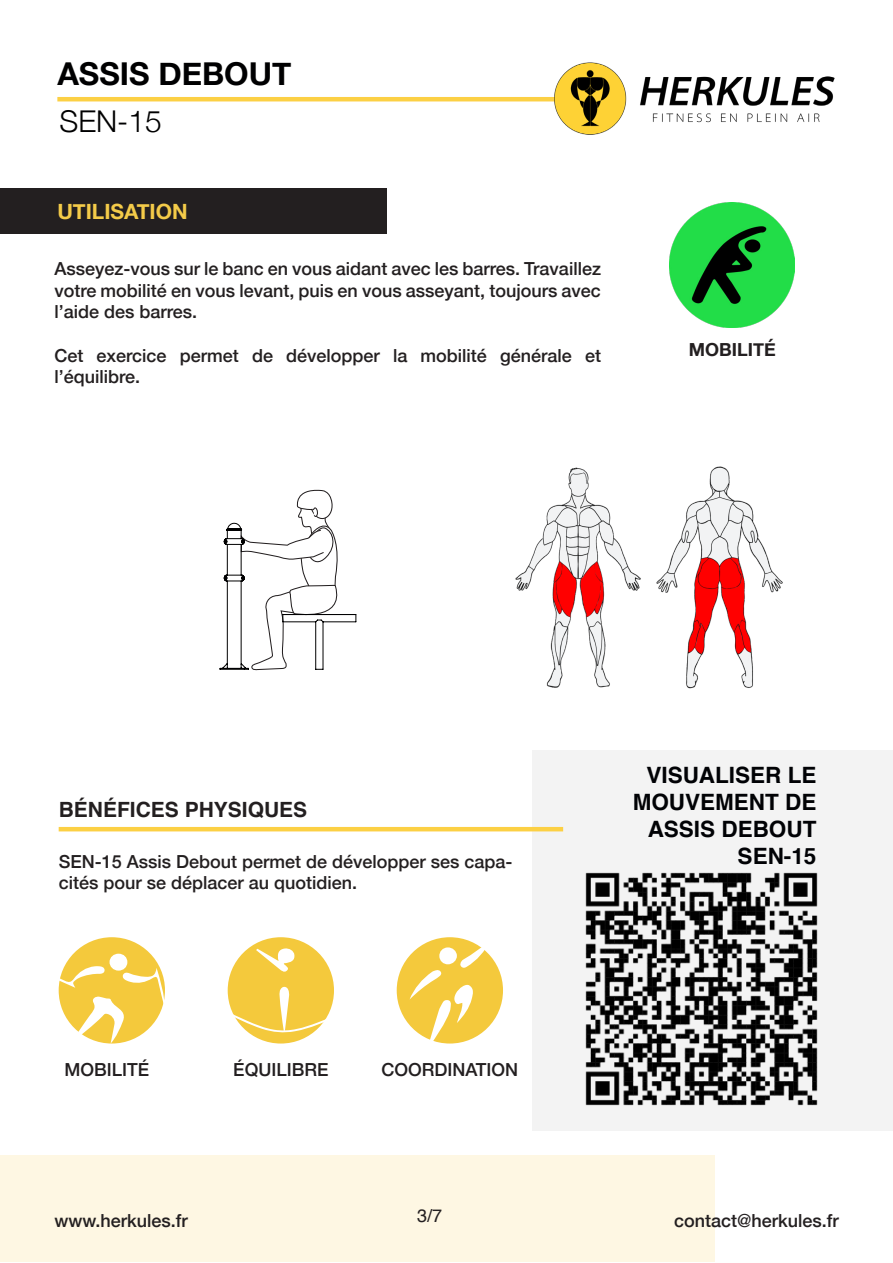
<style>
.page{position:relative;width:893px;height:1263px;background:#fff}
.page>*{position:absolute;margin:0;border:0;box-sizing:border-box;transform-origin:0 0}
.t1{font:700 31.5px "Helvetica Neue";color:#000001}
.t2{font:300 30px "Helvetica Neue";color:#000001}
.t3{font:700 22.5px "Helvetica";color:#010205}
.t4{font:700 21px "Helvetica";color:#231f20}
.t5{font:700 21px "Helvetica Neue";color:#f4cb49}
.t6{font:500 18px/21.6px "Helvetica Neue";color:#231f20}
.t7{font:700 18px "Helvetica Neue";color:#231f20}
.t8{font:18px "Helvetica";color:#231f20}
</style>
<div class="page">
<div style="left:0;top:1156px;width:715px;height:106px;background:#fef7e3"></div>
<div style="left:0;top:188px;width:387px;height:45px;background:#231f20"></div>
<div style="left:532px;top:750px;width:361px;height:381px;background:#f3f3f3"></div>
<hr style="left:57px;top:97px;width:505px;height:4px;background:#fcd044">
<img style="left:549px;top:62px;width:286px;height:73px">
<img style="left:585px;top:872px;width:233px;height:234px">
<img style="left:670px;top:202px;width:125px;height:126px">
<hr style="left:59px;top:827px;width:504px;height:4px;background:#fcd044">
<div style="left:59px;top:937px;width:106px;height:106px;background:#f4c93c;border-radius:50%"></div>
<div style="left:228px;top:937px;width:106px;height:106px;background:#f4c93c;border-radius:50%"></div>
<div style="left:397px;top:937px;width:106px;height:106px;background:#f4c93c;border-radius:50%"></div>
<svg style="left:58px;top:966px;width:107px;height:77px"></svg>
<div style="left:109px;top:953px;width:18px;height:18px;background:#fff;border-radius:50%"></div>
<svg style="left:256px;top:948px;width:39px;height:24px"></svg>
<svg style="left:227px;top:987px;width:107px;height:46px"></svg>
<svg style="left:409px;top:941px;width:81px;height:103px"></svg>
<svg style="left:219px;top:489px;width:138px;height:182px"></svg>
<img style="left:515px;top:466px;width:268px;height:223px">
<p class="t1" style="left:57px;top:49px;width:235px">ASSIS DEBOUT</p>
<p class="t2" style="left:59px;top:98px;width:104px">SEN-15</p>
<p class="t5" style="left:57px;top:195px;width:132px">UTILISATION</p>
<p class="t6" style="left:54px;top:257px;width:548px;text-align:justify">Asseyez-vous sur le banc en vous aidant avec les barres. Travaillez votre mobilité en vous levant, puis en vous asseyant, toujours avec l’aide des barres.</p>
<p class="t6" style="left:54px;top:343px;width:548px">Cet exercice permet de développer la mobilité générale et l’équilibre.</p>
<p class="t7" style="left:689px;top:335px;width:88px">MOBILITÉ</p>
<p class="t4" style="left:59px;top:793px;width:250px">BÉNÉFICES PHYSIQUES</p>
<p class="t6" style="left:59px;top:849px;width:455px">SEN-15 Assis Debout permet de développer ses capa&shy;cités pour se déplacer au quotidien.</p>
<p class="t6" style="left:65px;top:1058px;width:86px">MOBILITÉ</p>
<p class="t6" style="left:233px;top:1058px;width:97px">ÉQUILIBRE</p>
<p class="t6" style="left:381px;top:1058px;width:138px">COORDINATION</p>
<p class="t3" style="left:646px;top:757px;width:172px">VISUALISER LE</p>
<p class="t3" style="left:633px;top:784px;width:185px">MOUVEMENT DE</p>
<p class="t3" style="left:648px;top:811px;width:170px">ASSIS DEBOUT</p>
<p class="t3" style="left:738px;top:838px;width:80px">SEN-15</p>
<p class="t6" style="left:54px;top:1208px;width:135px">www.herkules.fr</p>
<p class="t8" style="left:417px;top:1202px;width:27px">3/7</p>
<p class="t6" style="left:674px;top:1208px;width:166px">contact@herkules.fr</p>
</div>
